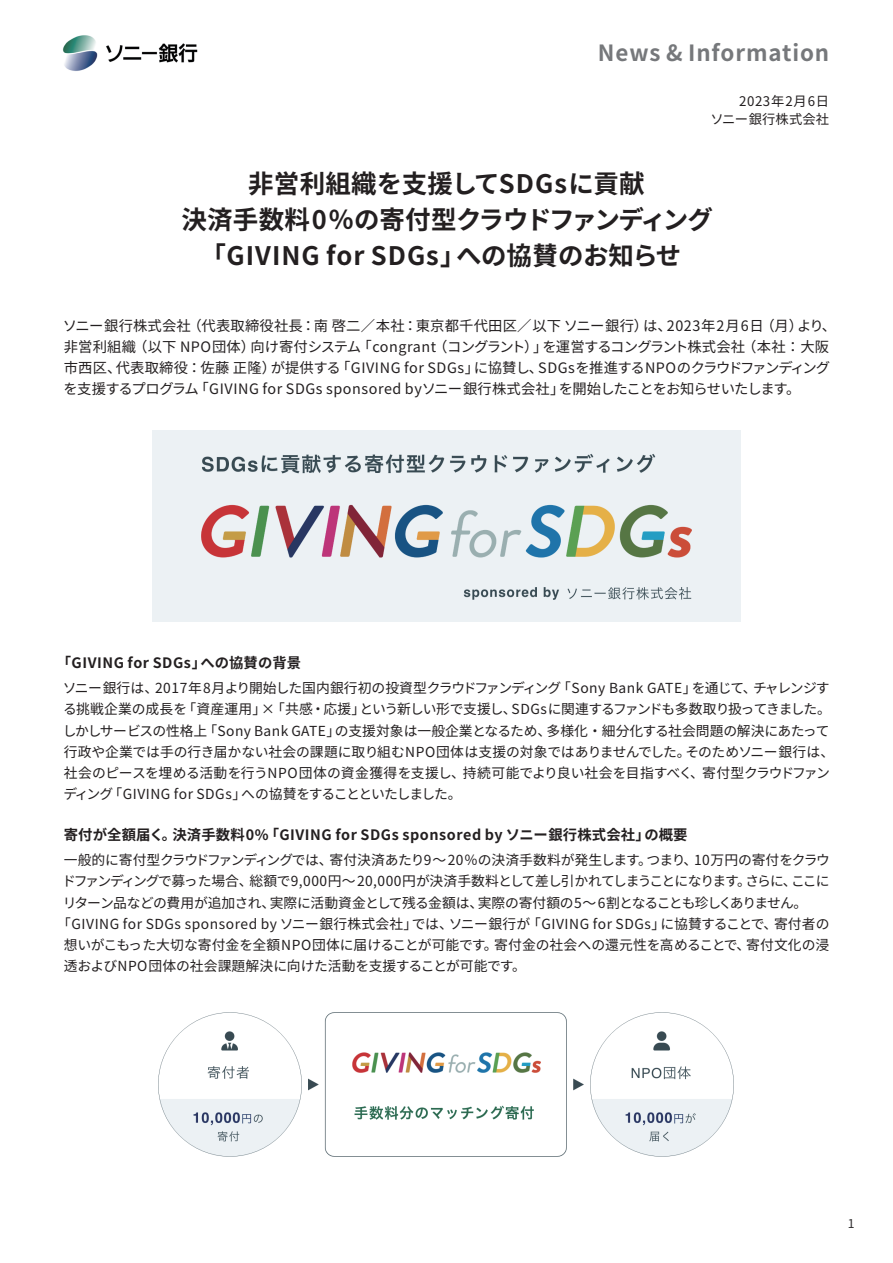
<style>
.page{position:relative;width:893px;height:1263px;background:#fff}
.page>*{position:absolute;margin:0;border:0;box-sizing:border-box;transform-origin:0 0}
.t1{font:700 25.5px "Noto Sans CJ Kjp";letter-spacing:-.035em;color:#231f20}
.t2{font:700 25.5px "Noto Sans CJ Kjp";letter-spacing:.01em;color:#231f20}
.t3{font:700 25.5px "Noto Sans CJ Kjp";letter-spacing:.04em;color:#231f20}
.t4{font:700 25.5px "Noto Sans CJ Kjp";letter-spacing:-.01em;color:#231f20}
.t5{font:700 22.35px "Noto Sans CJ Kjp";letter-spacing:.04em;color:#76787b}
.t6{font:14.4px "Noto Sans CJ Kjp";letter-spacing:.01em;color:#231f20}
.t7{font:700 14.4px "Noto Sans CJ Kjp";letter-spacing:.03em;color:#231f20}
.t8{font:14.4px "Noto Sans CJ Kjp";letter-spacing:.04em;color:#231f20}
.t9{font:14.4px "Noto Sans CJ Kjp";letter-spacing:-.055em;color:#231f20}
.t10{font:14.4px "Noto Sans CJ Kjp";letter-spacing:-.07em;color:#231f20}
.t11{font:14.4px "Noto Sans CJ Kjp";letter-spacing:-.06em;color:#231f20}
.t12{font:14.4px "Noto Sans CJ Kjp";letter-spacing:.06em;color:#231f20}
.t13{font:14.4px "Noto Sans CJ Kjp";letter-spacing:-.01em;color:#231f20}
.t14{font:700 14.4px "Noto Sans CJ Kjp";letter-spacing:.01em;color:#231f20}
.t15{font:700 14.4px "Noto Sans CJ Kjp";letter-spacing:.005em;color:#231f20}
.t16{font:13.8px/21.3px "Noto Sans CJ Kjp";letter-spacing:-.01em;color:#231f20}
.t17{font:13.8px "Noto Sans CJ Kjp";letter-spacing:.04em;color:#231f20}
.t18{font:13.8px "Noto Sans CJ Kjp";letter-spacing:-.065em;color:#231f20}
.t19{font:13.8px "Noto Sans CJ Kjp";letter-spacing:-.035em;color:#231f20}
.t20{font:13.8px "Noto Sans CJ Kjp";letter-spacing:-.085em;color:#231f20}
.t21{font:13.8px "Noto Sans CJ Kjp";letter-spacing:-.105em;color:#231f20}
.t22{font:13.8px "Noto Sans CJ Kjp";letter-spacing:.03em;color:#231f20}
.t23{font:13.8px "Noto Sans CJ Kjp";letter-spacing:-.07em;color:#231f20}
.t24{font:13.8px "Noto Sans CJ Kjp";letter-spacing:-.055em;color:#231f20}
.t25{font:13.8px "Noto Sans CJ Kjp";letter-spacing:-.08em;color:#231f20}
.t26{font:13.35px/18px "Noto Sans CJ Kjp";letter-spacing:.04em;color:#231f20;text-align:right}
.t27{font:12.15px "Noto Sans CJ Kjp";color:#312f30}
</style>
<div class="page">
<img style="left:62px;top:35px;width:136px;height:36px">
<img style="left:152px;top:430px;width:589px;height:191px">
<img style="left:158px;top:1012px;width:576px;height:145px">
<h2 class="t5" style="left:598px;top:40px;width:233px">News &amp; Information</h2>
<p class="t26" style="left:710px;top:93px;width:120px">2023年2月6日<br>ソニー銀行株式会社</p>
<h1 class="t2" style="left:248px;top:169px;width:398px">非営利組織を支援してSDGsに貢献</h1>
<h1 class="t1" style="left:181px;top:205px;width:533px">決済手数料0％の寄付型クラウドファンディング</h1>
<h1 class="t4" style="left:456px;top:241px;width:227px">への協賛のお知らせ</h1>
<h1 class="t3" style="left:200px;top:241px;width:267px">「GIVING for SDGs」</h1>
<p class="t6" style="left:187px;top:317px;width:462px">（代表取締役社長：南啓二／本社：東京都千代田区／以下ソニー銀行）</p>
<p class="t12" style="left:667px;top:317px;width:99px">2023年2月6日</p>
<p class="t6" style="left:63px;top:317px;width:130px">ソニー銀行株式会社</p>
<p class="t6" style="left:643px;top:317px;width:30px">は、</p>
<p class="t6" style="left:760px;top:317px;width:44px">（月）</p>
<p class="t6" style="left:797px;top:317px;width:40px">より、</p>
<p class="t6" style="left:133px;top:339px;width:124px">（以下 NPO団体）</p>
<p class="t6" style="left:433px;top:339px;width:116px">（コングラント）」</p>
<p class="t6" style="left:742px;top:339px;width:88px">（本社：大阪</p>
<p class="t8" style="left:357px;top:339px;width:80px">「congrant</p>
<p class="t11" style="left:542px;top:339px;width:204px">を運営するコングラント株式会社</p>
<p class="t13" style="left:250px;top:339px;width:112px">向け寄付システム</p>
<p class="t6" style="left:64px;top:339px;width:74px">非営利組織</p>
<p class="t6" style="left:116px;top:360px;width:162px">代表取締役：佐藤正隆）</p>
<p class="t9" style="left:538px;top:360px;width:294px">SDGsを推進するNPOのクラウドファンディング</p>
<p class="t6" style="left:271px;top:360px;width:72px">が提供する</p>
<p class="t8" style="left:336px;top:360px;width:144px">「GIVING for SDGs」</p>
<p class="t6" style="left:64px;top:360px;width:59px">市西区、</p>
<p class="t6" style="left:474px;top:360px;width:71px">に協賛し、</p>
<p class="t8" style="left:195px;top:381px;width:371px">「GIVING for SDGs sponsored byソニー銀行株式会社」</p>
<p class="t9" style="left:64px;top:381px;width:137px">を支援するプログラム</p>
<p class="t10" style="left:559px;top:381px;width:243px">を開始したことをお知らせいたします。</p>
<p class="t7" style="left:57px;top:654px;width:151px">「GIVING for SDGs」</p>
<p class="t15" style="left:201px;top:654px;width:102px">への協賛の背景</p>
<p class="t16" style="left:155px;top:677px;width:408px">2017年8月より開始した国内銀行初の投資型クラウドファンディング</p>
<p class="t17" style="left:557px;top:680px;width:141px">「Sony Bank GATE」</p>
<p class="t16" style="left:63px;top:677px;width:97px">ソニー銀行は、</p>
<p class="t16" style="left:692px;top:677px;width:67px">を通じて、</p>
<p class="t16" style="left:753px;top:677px;width:78px">チャレンジす</p>
<p class="t16" style="left:183px;top:699px;width:184px">「資産運用」×「共感・応援」</p>
<p class="t16" style="left:63px;top:699px;width:126px">る挑戦企業の成長を</p>
<p class="t18" style="left:512px;top:701px;width:321px">SDGsに関連するファンドも多数取り扱ってきました。</p>
<p class="t23" style="left:360px;top:701px;width:158px">という新しい形で支援し、</p>
<p class="t22" style="left:204px;top:723px;width:138px">「Sony Bank GATE」</p>
<p class="t16" style="left:335px;top:720px;width:218px">の支援対象は一般企業となるため、</p>
<p class="t24" style="left:63px;top:723px;width:146px">しかしサービスの性格上</p>
<p class="t16" style="left:547px;top:720px;width:285px">多様化・細分化する社会問題の解決にあたって</p>
<p class="t16" style="left:690px;top:741px;width:141px;text-indent:-626px">行政や企業では手の行き届かない社会の課題に取り組むNPO団体は支援の対象ではありませんでした。<br>、寄付型クラウドファン</p>
<p class="t19" style="left:685px;top:744px;width:150px">そのためソニー銀行は、</p>
<p class="t16" style="left:241px;top:763px;width:453px;text-indent:-177px">社会のピースを埋める活動を行うNPO団体の資金獲得を支援し、持続可能でより良い社会を目指すべくへの協賛をすることといたしました。</p>
<p class="t16" style="left:63px;top:784px;width:52px">ディング</p>
<p class="t17" style="left:109px;top:786px;width:139px">「GIVING for SDGs」</p>
<p class="t14" style="left:64px;top:827px;width:114px">寄付が全額届く。</p>
<p class="t7" style="left:265px;top:827px;width:387px">「GIVING for SDGs sponsored by ソニー銀行株式会社」</p>
<p class="t7" style="left:172px;top:827px;width:98px">決済手数料0%</p>
<p class="t7" style="left:644px;top:827px;width:45px">の概要</p>
<p class="t20" style="left:64px;top:852px;width:270px">一般的に寄付型クラウドファンディングでは、</p>
<p class="t16" style="left:330px;top:850px;width:324px">寄付決済あたり9～20％の決済手数料が発生します。</p>
<p class="t16" style="left:694px;top:850px;width:137px">10万円の寄付をクラウ</p>
<p class="t16" style="left:646px;top:850px;width:41px">つまり</p>
<p class="t16" style="left:684px;top:850px;width:15px">、</p>
<p class="t21" style="left:62px;top:873px;width:192px">ドファンディングで募った場合、</p>
<p class="t16" style="left:250px;top:871px;width:503px">総額で9,000円～20,000円が決済手数料として差し引かれてしまうことになります。</p>
<p class="t16" style="left:745px;top:871px;width:53px">さらに、</p>
<p class="t16" style="left:791px;top:871px;width:40px">ここに</p>
<p class="t16" style="left:270px;top:892px;width:215px">実際に活動資金として残る金額は、</p>
<p class="t19" style="left:63px;top:895px;width:214px">リターン品などの費用が追加され、</p>
<p class="t18" style="left:478px;top:895px;width:331px">実際の寄付額の5～6割となることも珍しくありません。</p>
<p class="t17" style="left:57px;top:916px;width:362px">「GIVING for SDGs sponsored by ソニー銀行株式会社」</p>
<p class="t16" style="left:449px;top:913px;width:83px">ソニー銀行が</p>
<p class="t17" style="left:527px;top:916px;width:140px">「GIVING for SDGs」</p>
<p class="t25" style="left:660px;top:916px;width:118px">に協賛することで、</p>
<p class="t16" style="left:774px;top:913px;width:57px">寄付者の</p>
<p class="t16" style="left:412px;top:913px;width:43px">では、</p>
<p class="t16" style="left:64px;top:935px;width:464px">想いがこもった大切な寄付金を全額NPO団体に届けることが可能です。<br>透およびNPO団体の社会課題解決に向けた活動を支援することが可能です。</p>
<p class="t16" style="left:494px;top:935px;width:258px">寄付金の社会への還元性を高めることで、</p>
<p class="t16" style="left:746px;top:935px;width:85px">寄付文化の浸</p>
<p class="t27" style="left:848px;top:1217px;width:8px">1</p>
</div>
